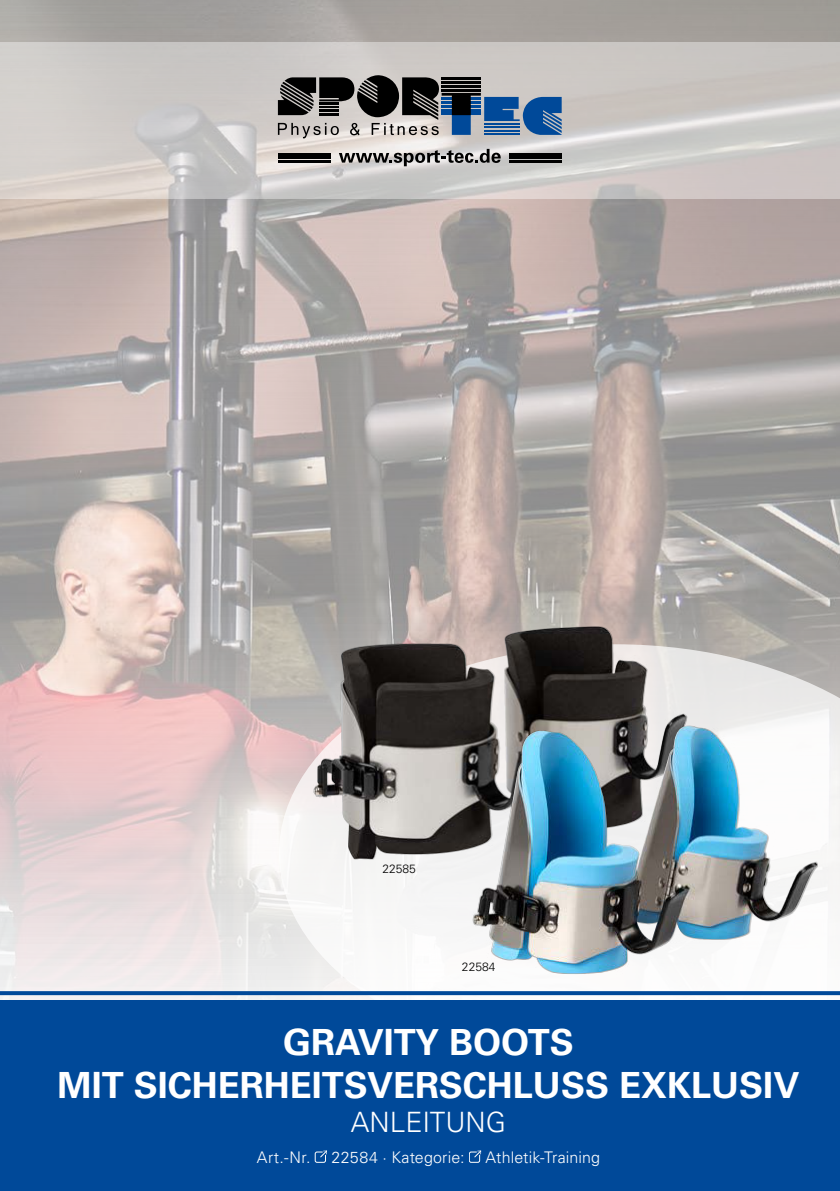
<style>
.page{position:relative;width:840px;height:1191px;background:#fff}
.page>*{position:absolute;margin:0;border:0;box-sizing:border-box;transform-origin:0 0}
.t1{font:700 36px/43.2px "Univers LT Std";color:#fff;text-align:center}
.t2{font:300 28px "Univers LT Std";color:#fff}
.t3{font:300 16px "Univers LT Std";letter-spacing:.01em;color:#fff}
.t4{font:300 12px "Univers LT Std";color:#000}
</style>
<div class="page">
<img style="left:0;top:0;width:839px;height:1000px">
<svg style="left:279px;top:644px;width:560px;height:356px;fill:#f6f5f5"></svg>
<div style="left:313px;top:627px;width:374px;height:233px;background:#000;opacity:.32"></div>
<img style="left:313px;top:627px;width:263px;height:233px">
<div style="left:472px;top:725px;width:345px;height:249px;background:#000;opacity:.32"></div>
<img style="left:472px;top:730px;width:345px;height:243px">
<hr style="left:0;top:0;width:1px;height:815px;background:#004999">
<svg style="left:0;top:991px;width:839px;height:4px;background:#094f9c"></svg>
<div style="left:0;top:1000px;width:839px;height:191px;background:#004999"></div>
<svg style="left:315px;top:1150px;width:12px;height:12px"></svg>
<svg style="left:469px;top:1150px;width:12px;height:12px"></svg>
<svg style="left:0;top:42px;width:839px;height:156px;background:#cecac7"></svg>
<svg style="left:278px;top:75px;width:283px;height:63px;background:#6c7580"></svg>
<svg style="left:338px;top:149px;width:162px;height:17px;background:#9a9897"></svg>
<hr style="left:508px;top:153px;width:53px;height:2px;background:#000">
<hr style="left:508px;top:157px;width:53px;height:2px;background:#000">
<hr style="left:508px;top:160px;width:53px;height:3px;background:#000">
<hr style="left:278px;top:153px;width:52px;height:2px;background:#000">
<hr style="left:278px;top:157px;width:52px;height:2px;background:#000">
<hr style="left:278px;top:160px;width:52px;height:3px;background:#000">
<p class="t4" style="left:382px;top:862px;width:35px">22585</p>
<p class="t4" style="left:461px;top:960px;width:35px">22584</p>
<p class="t1" style="left:58px;top:1021px;width:742px">GRAVITY BOOTS<br>MIT SICHERHEITSVERSCHLUSS EXKLUSIV</p>
<p class="t2" style="left:351px;top:1106px;width:157px">ANLEITUNG</p>
<p class="t3" style="left:257px;top:1147px;width:55px">Art.-Nr.</p>
<p class="t3" style="left:331px;top:1147px;width:134px">22584 · Kategorie:</p>
<p class="t3" style="left:485px;top:1147px;width:116px">Athletik-Training</p>
</div>
